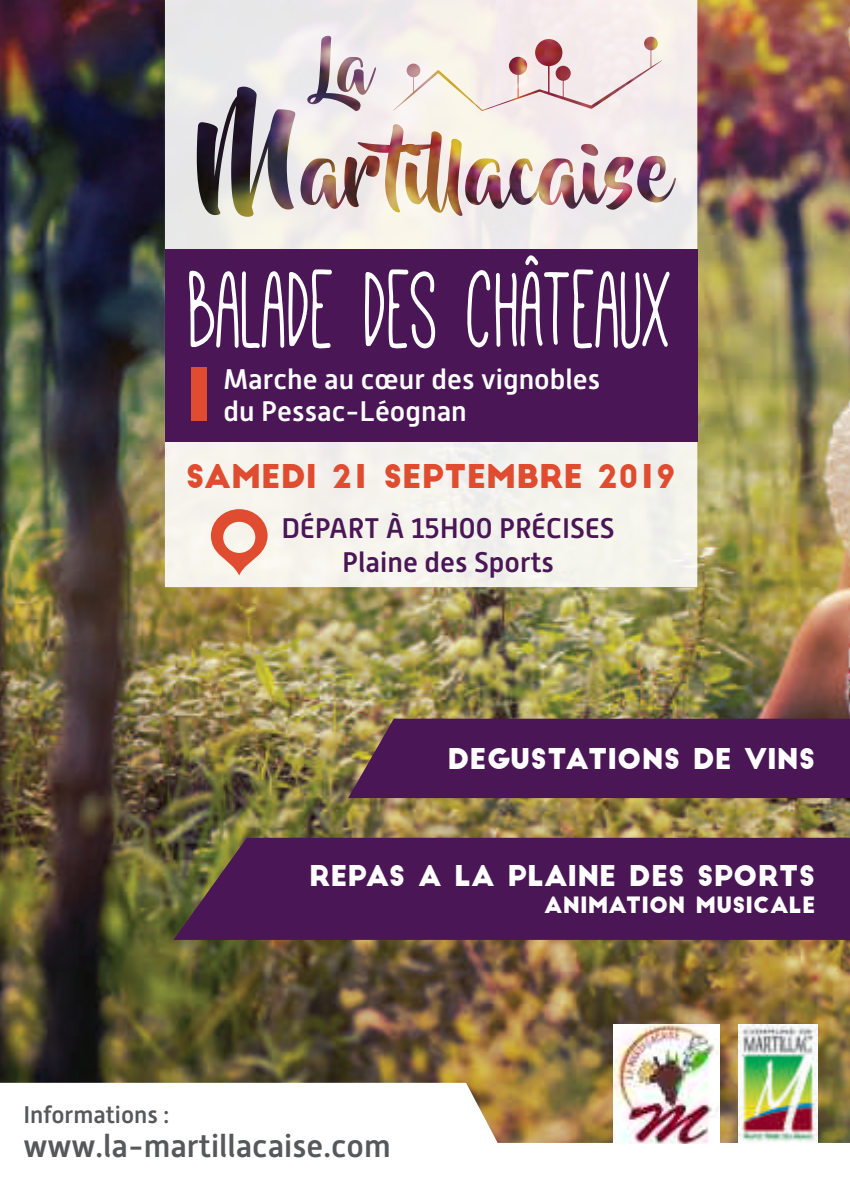
<style>
.page{position:relative;width:850px;height:1190px;background:#fff}
.page>*{position:absolute;margin:0;border:0;box-sizing:border-box;transform-origin:0 0}
.t1{font:120px "Mathlete Bulky";color:#fff;scale:.8 1}
.t2{font:500 32px "Alwyn New";color:#57585a}
.t3{font:32px "Big John";color:#e04c2f}
.t4{font:500 28.4px/32px "Alwyn New";color:#fff}
.t5{font:500 28.4px/34px "Alwyn New";color:#4a1655;text-align:center}
.t6{font:28px "Big John";color:#fff}
.t7{font:500 24px "Alwyn New";color:#57585a}
.t8{font:22px "Big John";color:#fff}
</style>
<div class="page">
<img style="left:0;top:0;width:849px;height:1082px">
<svg style="left:165px;top:0;width:532px;height:587px;background:#e6dedb"></svg>
<div style="left:165px;top:249px;width:532px;height:193px;background:#4a1655"></div>
<div style="left:191px;top:367px;width:16px;height:54px;background:#e04c2f"></div>
<svg style="left:211px;top:509px;width:56px;height:66px;background:#eca693"></svg>
<svg style="left:0;top:1082px;width:849px;height:62px"></svg>
<div style="left:173px;top:837px;width:676px;height:103px;background:#4a1655"></div>
<div style="left:348px;top:718px;width:501px;height:80px;background:#4a1655"></div>
<img style="left:738px;top:1025px;width:79px;height:118px">
<img style="left:613px;top:1025px;width:106px;height:118px">
<h1 class="t1" style="left:189px;top:251px;width:606px">BALADE DES CHÂTEAUX</h1>
<p class="t4" style="left:223px;top:363px;width:378px">Marche au cœur des vignobles du Pessac-Léognan</p>
<p class="t3" style="left:186px;top:462px;width:491px">SAMEDI 21 SEPTEMBRE 2019</p>
<p class="t5" style="left:281px;top:511px;width:335px">DÉPART À 15H00 PRÉCISES<br>Plaine des Sports</p>
<p class="t6" style="left:447px;top:746px;width:369px">DEGUSTATIONS DE VINS</p>
<p class="t6" style="left:309px;top:863px;width:507px">REPAS A LA PLAINE DES SPORTS</p>
<p class="t8" style="left:544px;top:894px;width:272px">ANIMATION MUSICALE</p>
<p class="t7" style="left:23px;top:1100px;width:147px">Informations :</p>
<p class="t2" style="left:23px;top:1127px;width:369px">www.la-martillacaise.com</p>
</div>
